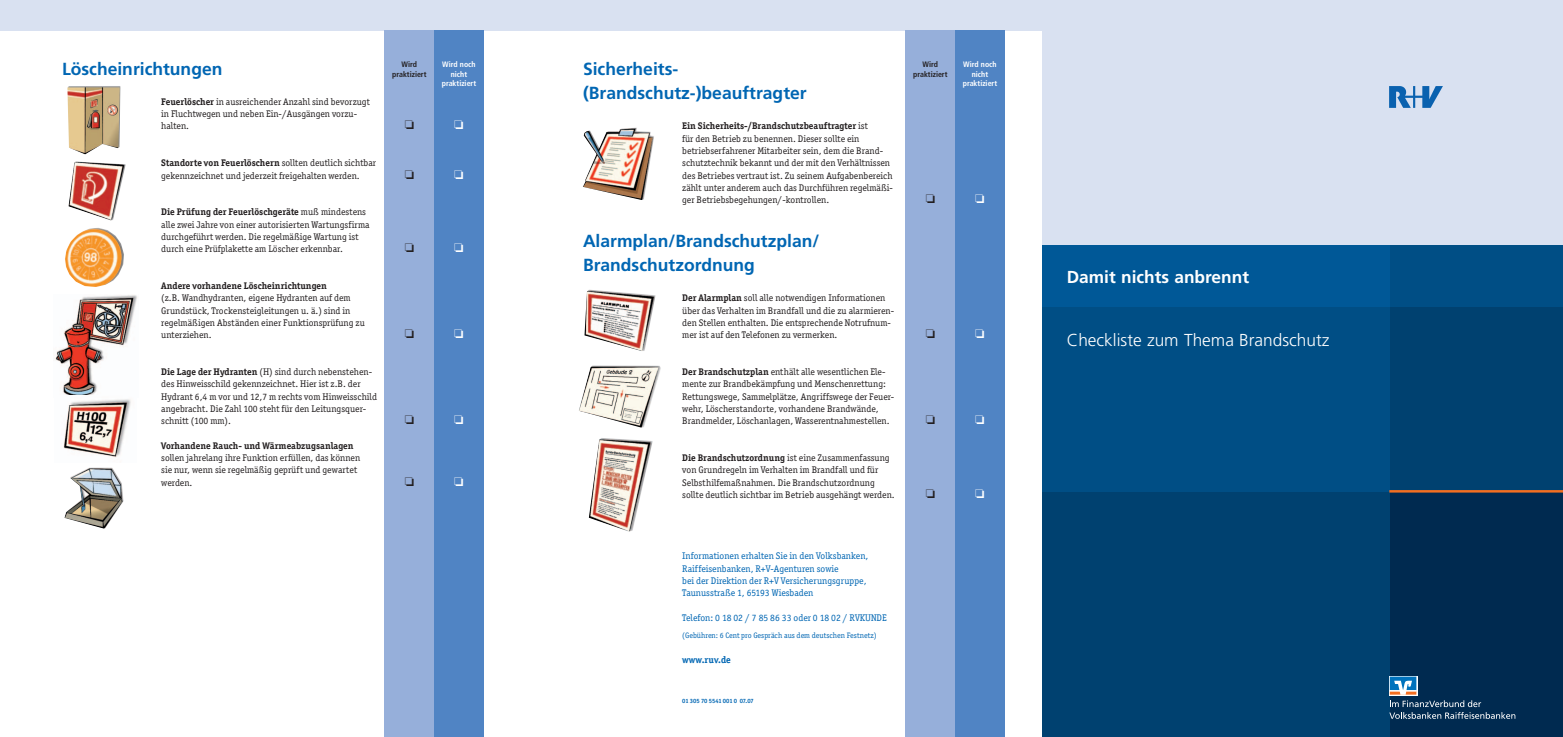
<style>
.page{position:relative;width:1563px;height:737px;background:#fff}
.page>*{position:absolute;margin:0;border:0;box-sizing:border-box;transform-origin:0 0}
.t1{font:700 17.5px/24.6px "Frutiger LT";color:#0166b3}
.t2{font:300 17.32px "Frutiger LT";color:#fff}
.t3{font:700 17.32px "Frutiger LT";color:#fff}
.t4{font:9.62px/12.2px "Officina Ser ITC";color:#231f20}
.t5{font:9.62px/12.2px "Officina Ser ITC";color:#0166b3}
.t6{font:700 9.62px "Officina Ser ITC";color:#231f20}
.t7{font:700 9.62px "Officina Ser ITC";color:#0166b3}
.t8{font:7.88px "Officina Ser ITC";color:#0166b3}
.t9{font:700 condensed 7.88px/9.5px "Frutiger LT";color:#fff;text-align:center}
.t10{font:700 condensed 7.88px/9.5px "Frutiger LT";color:#231f20;text-align:center}
.t11{font:700 6.12px "Officina Ser ITC";color:#0166b3}
.s1{font-weight:700}
</style>
<div class="page">
<div style="left:1389px;top:491px;width:174px;height:246px;background:#002a50"></div>
<div style="left:1042px;top:0;width:521px;height:246px;background:#d9e1f1"></div>
<div style="left:1042px;top:491px;width:347px;height:246px;background:#004170"></div>
<div style="left:1389px;top:246px;width:174px;height:61px;background:#004e85"></div>
<div style="left:1389px;top:307px;width:174px;height:184px;background:#004170"></div>
<div style="left:1042px;top:246px;width:347px;height:61px;background:#005897"></div>
<div style="left:1042px;top:307px;width:347px;height:184px;background:#004e85"></div>
<div style="left:0;top:0;width:1042px;height:31px;background:#d9e1f1"></div>
<div style="left:384px;top:30px;width:50px;height:707px;background:#96afda"></div>
<div style="left:434px;top:30px;width:50px;height:707px;background:#5084c4"></div>
<div style="left:905px;top:30px;width:50px;height:707px;background:#96afda"></div>
<div style="left:955px;top:30px;width:50px;height:707px;background:#5084c4"></div>
<img style="left:67px;top:86px;width:53px;height:68px">
<img style="left:583px;top:128px;width:71px;height:72px">
<img style="left:68px;top:161px;width:58px;height:59px">
<img style="left:65px;top:228px;width:59px;height:59px">
<img style="left:55px;top:295px;width:82px;height:100px">
<img style="left:579px;top:365px;width:82px;height:62px">
<img style="left:589px;top:438px;width:64px;height:93px">
<img style="left:584px;top:290px;width:71px;height:61px">
<img style="left:63px;top:399px;width:68px;height:59px">
<img style="left:64px;top:467px;width:60px;height:61px">
<svg style="left:1389px;top:676px;width:28px;height:19px"></svg>
<svg style="left:1389px;top:676px;width:27px;height:18px"></svg>
<svg style="left:1389px;top:700px;width:126px;height:19px"></svg>
<img style="left:1389px;top:86px;width:53px;height:21px">
<hr style="left:1389px;top:490px;width:174px;height:2px;background:#f36e21">
<h1 class="t1" style="left:62px;top:57px;width:162px">Löscheinrichtungen</h1>
<p class="t10" style="left:392px;top:60px;width:36px">Wird praktiziert</p>
<p class="t9" style="left:442px;top:60px;width:36px">Wird noch nicht praktiziert</p>
<h1 class="t1" style="left:583px;top:57px;width:225px">Sicherheits-(Brandschutz-)beauftragter</h1>
<p class="t10" style="left:913px;top:60px;width:36px">Wird praktiziert</p>
<p class="t9" style="left:963px;top:60px;width:36px">Wird noch nicht praktiziert</p>
<p class="t4" style="left:161px;top:95px;width:210px"><span class="s1">Feuerlöscher</span> in ausreichender Anzahl sind bevorzugt in Fluchtwegen und neben Ein-/Ausgängen vorzu&shy;halten.</p>
<p class="t4" style="left:161px;top:157px;width:216px"><span class="s1">Standorte von Feuerlöschern</span> sollten deutlich sichtbar gekennzeichnet und jederzeit freigehalten werden.</p>
<p class="t4" style="left:161px;top:206px;width:210px"><span class="s1">Die Prüfung der Feuerlöschgeräte</span> muß mindestens alle zwei Jahre von einer autorisierten Wartungsfirma durchgeführt werden. Die regelmäßige Wartung ist durch eine Prüfplakette am Löscher erkennbar.</p>
<p class="t6" style="left:161px;top:280px;width:167px">Andere vorhandene Löscheinrichtungen</p>
<p class="t4" style="left:161px;top:292px;width:205px">(z.B. Wandhydranten, eigene Hydranten auf dem Grundstück, Trockensteigleitungen u. ä.) sind in regelmäßigen Abständen einer Funktionsprüfung zu unterziehen.</p>
<p class="t4" style="left:161px;top:365px;width:217px"><span class="s1">Die Lage der Hydranten</span> (H) sind durch nebenstehen&shy;des Hinweisschild gekennzeichnet. Hier ist z.B. der Hydrant 6,4 m vor und 12,7 m rechts vom Hinweisschild angebracht. Die Zahl 100 steht für den Leitungsquer&shy;schnitt (100 mm).</p>
<p class="t6" style="left:161px;top:440px;width:194px">Vorhandene Rauch- und Wärmeabzugsanlagen</p>
<p class="t4" style="left:161px;top:451px;width:200px">sollen jahrelang ihre Funktion erfüllen, das können sie nur, wenn sie regelmäßig geprüft und gewartet werden.</p>
<p class="t4" style="left:682px;top:120px;width:212px"><span class="s1">Ein Sicherheits-/Brandschutzbeauftragter</span> ist<br>für den Betrieb zu benennen. Dieser sollte ein betriebserfahrener Mitarbeiter sein, dem die Brand&shy;schutztechnik bekannt und der mit den Verhältnissen des Betriebes vertraut ist. Zu seinem Aufgabenbereich zählt unter anderem auch das Durchführen regelmäßi&shy;ger Betriebsbegehungen/-kontrollen.</p>
<h1 class="t1" style="left:583px;top:229px;width:238px">Alarmplan/Brandschutzplan/<br>Brandschutzordnung</h1>
<p class="t4" style="left:682px;top:292px;width:213px"><span class="s1">Der Alarmplan</span> soll alle notwendigen Informationen über das Verhalten im Brandfall und die zu alarmieren&shy;den Stellen enthalten. Die entsprechende Notrufnum&shy;mer ist auf den Telefonen zu vermerken.</p>
<p class="t4" style="left:682px;top:365px;width:213px"><span class="s1">Der Brandschutzplan</span> enthält alle wesentlichen Ele&shy;mente zur Brandbekämpfung und Menschenrettung:<br>Rettungswege, Sammelplätze, Angriffswege der Feuer&shy;wehr, Löscherstandorte, vorhandene Brandwände, Brandmelder, Löschanlagen, Wasserentnahmestellen.</p>
<p class="t4" style="left:682px;top:451px;width:214px"><span class="s1">Die Brandschutzordnung</span> ist eine Zusammenfassung von Grundregeln im Verhalten im Brandfall und für Selbsthilfemaßnahmen. Die Brandschutzordnung sollte deutlich sichtbar im Betrieb ausgehängt werden.</p>
<p class="t5" style="left:682px;top:550px;width:188px">Informationen erhalten Sie in den Volksbanken, Raiffeisenbanken, R+V-Agenturen sowie<br>bei der Direktion der R+V Versicherungsgruppe, Taunusstraße 1, 65193 Wiesbaden</p>
<p class="t5" style="left:682px;top:611px;width:206px">Telefon: 0 18 02 / 7 85 86 33 oder 0 18 02 / RVKUNDE</p>
<p class="t8" style="left:682px;top:631px;width:196px">(Gebühren: 6 Cent pro Gespräch aus dem deutschen Festnetz)</p>
<p class="t7" style="left:682px;top:653px;width:50px">www.ruv.de</p>
<p class="t11" style="left:682px;top:697px;width:73px">01 305 70 5541 001 0 07.07</p>
<h2 class="t3" style="left:1067px;top:270px;width:184px">Damit nichts anbrennt</h2>
<h2 class="t2" style="left:1067px;top:332px;width:264px">Checkliste zum Thema Brandschutz</h2>
</div>
